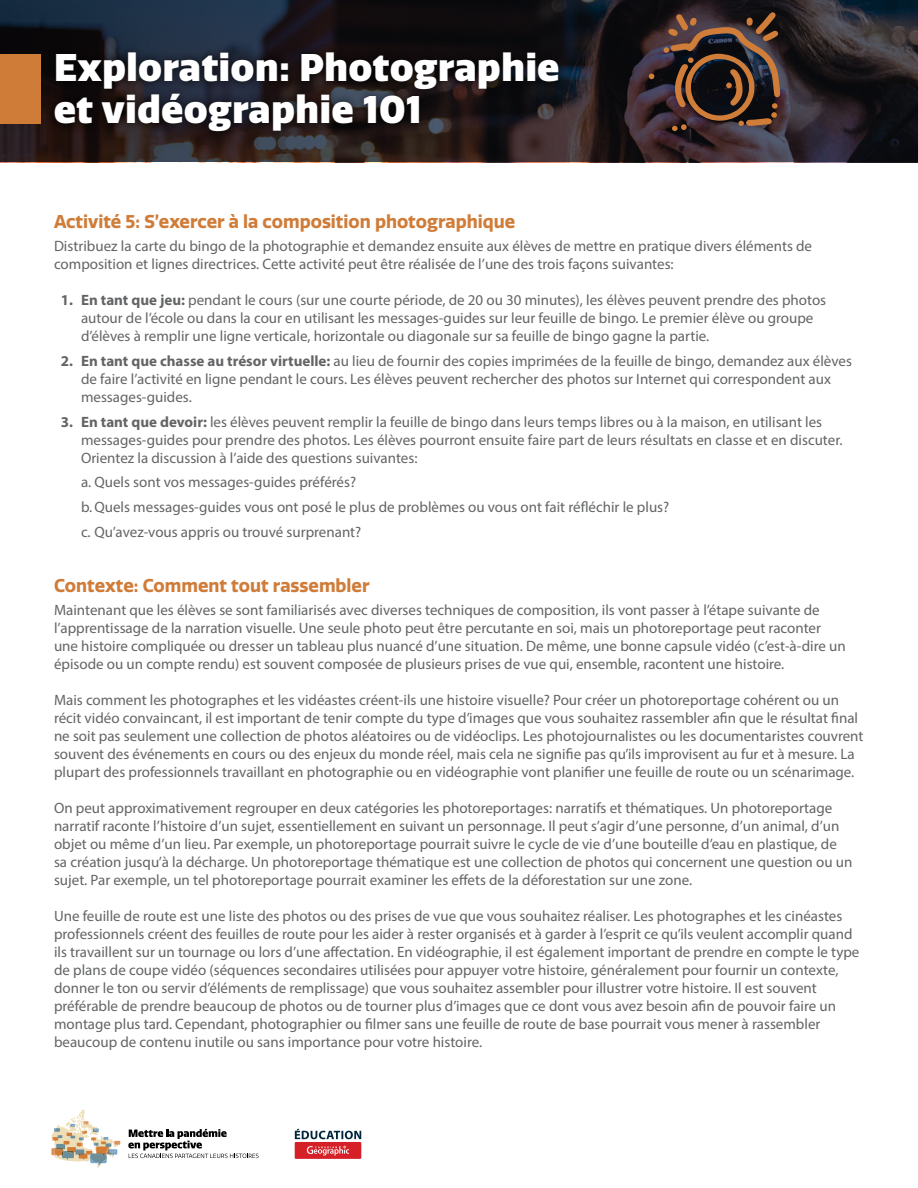
<style>
.page{position:relative;width:918px;height:1188px;background:#fff}
.page>*{position:absolute;margin:0;border:0;box-sizing:border-box;transform-origin:0 0}
.t1{font:900 37.5px/42px "Quatro";letter-spacing:.02em;color:#fff}
.t2{font:700 18px "Quatro";color:#d07c39}
.t3{font:15px/18px "Myriad Pro";color:#636466}
.s1{font-weight:700}
</style>
<div class="page">
<div style="left:295px;top:1142px;width:66px;height:17px;background:#d52027"></div>
<svg style="left:307px;top:1145px;width:42px;height:11px"></svg>
<svg style="left:295px;top:1129px;width:66px;height:10px"></svg>
<svg style="left:128px;top:1129px;width:131px;height:29px"></svg>
<svg style="left:51px;top:1110px;width:69px;height:58px"></svg>
<svg style="left:0;top:0;width:918px;height:162px;background:#232026"></svg>
<div style="left:45px;top:43px;width:524px;height:98px;background:#000;opacity:.75"></div>
<div style="left:0;top:54px;width:41px;height:70px;background:#d07c39"></div>
<svg style="left:649px;top:74px;width:5px;height:5px"></svg>
<svg style="left:663px;top:12px;width:117px;height:119px;background:#4b342b"></svg>
<h1 class="t1" style="left:54px;top:47px;width:507px">Exploration: Photographie et vidéographie 101</h1>
<p class="t2" style="left:54px;top:211px;width:463px">Activité 5: S’exercer à la composition photographique</p>
<p class="t3" style="left:54px;top:237px;width:760px">Distribuez la carte du bingo de la photographie et demandez ensuite aux élèves de mettre en pratique divers éléments de composition et lignes directrices. Cette activité peut être réalisée de l’une des trois façons suivantes:</p>
<p class="t3" style="left:81px;top:291px;width:747px;text-indent:-20px"><span class="s1">1. En tant que jeu:</span> pendant le cours (sur une courte période, de 20 ou 30 minutes), les élèves peuvent prendre des photos autour de l’école ou dans la cour en utilisant les messages-guides sur leur feuille de bingo. Le premier élève ou groupe d’élèves à remplir une ligne verticale, horizontale ou diagonale sur sa feuille de bingo gagne la partie.</p>
<p class="t3" style="left:81px;top:352px;width:772px;text-indent:-20px"><span class="s1">2. En tant que chasse au trésor virtuelle:</span> au lieu de fournir des copies imprimées de la feuille de bingo, demandez aux élèves de faire l’activité en ligne pendant le cours. Les élèves peuvent rechercher des photos sur Internet qui correspondent aux messages-guides.</p>
<p class="t3" style="left:81px;top:412px;width:763px;text-indent:-20px"><span class="s1">3. En tant que devoir:</span> les élèves peuvent remplir la feuille de bingo dans leurs temps libres ou à la maison, en utilisant les messages-guides pour prendre des photos. Les élèves pourront ensuite faire part de leurs résultats en classe et en discuter.<br>Orientez la discussion à l’aide des questions suivantes:</p>
<p class="t3" style="left:81px;top:470px;width:590px;line-height:24.8px">a. Quels sont vos messages-guides préférés?<br>b.Quels messages-guides vous ont posé le plus de problèmes ou vous ont fait réfléchir le plus? c. Qu’avez-vous appris ou trouvé surprenant?</p>
<p class="t2" style="left:54px;top:575px;width:317px">Contexte: Comment tout rassembler</p>
<p class="t3" style="left:54px;top:601px;width:793px">Maintenant que les élèves se sont familiarisés avec diverses techniques de composition, ils vont passer à l’étape suivante de l’apprentissage de la narration visuelle. Une seule photo peut être percutante en soi, mais un photoreportage peut raconter une histoire compliquée ou dresser un tableau plus nuancé d’une situation. De même, une bonne capsule vidéo (c’est-à-dire un épisode ou un compte rendu) est souvent composée de plusieurs prises de vue qui, ensemble, racontent une histoire.</p>
<p class="t3" style="left:54px;top:691px;width:811px">Mais comment les photographes et les vidéastes créent-ils une histoire visuelle? Pour créer un photoreportage cohérent ou un récit vidéo convaincant, il est important de tenir compte du type d’images que vous souhaitez rassembler afin que le résultat final ne soit pas seulement une collection de photos aléatoires ou de vidéoclips. Les photojournalistes ou les documentaristes couvrent souvent des événements en cours ou des enjeux du monde réel, mais cela ne signifie pas qu’ils improvisent au fur et à mesure. La plupart des professionnels travaillant en photographie ou en vidéographie vont planifier une feuille de route ou un scénarimage.</p>
<p class="t3" style="left:54px;top:799px;width:800px">On peut approximativement regrouper en deux catégories les photoreportages: narratifs et thématiques. Un photoreportage narratif raconte l’histoire d’un sujet, essentiellement en suivant un personnage. Il peut s’agir d’une personne, d’un animal, d’un objet ou même d’un lieu. Par exemple, un photoreportage pourrait suivre le cycle de vie d’une bouteille d’eau en plastique, de sa création jusqu’à la décharge. Un photoreportage thématique est une collection de photos qui concernent une question ou un sujet. Par exemple, un tel photoreportage pourrait examiner les effets de la déforestation sur une zone.</p>
<p class="t3" style="left:54px;top:907px;width:807px">Une feuille de route est une liste des photos ou des prises de vue que vous souhaitez réaliser. Les photographes et les cinéastes professionnels créent des feuilles de route pour les aider à rester organisés et à garder à l’esprit ce qu’ils veulent accomplir quand ils travaillent sur un tournage ou lors d’une affectation. En vidéographie, il est également important de prendre en compte le type de plans de coupe vidéo (séquences secondaires utilisées pour appuyer votre histoire, généralement pour fournir un contexte, donner le ton ou servir d’éléments de remplissage) que vous souhaitez assembler pour illustrer votre histoire. Il est souvent préférable de prendre beaucoup de photos ou de tourner plus d’images que ce dont vous avez besoin afin de pouvoir faire un montage plus tard. Cependant, photographier ou filmer sans une feuille de route de base pourrait vous mener à rassembler beaucoup de contenu inutile ou sans importance pour votre histoire.</p>
</div>
